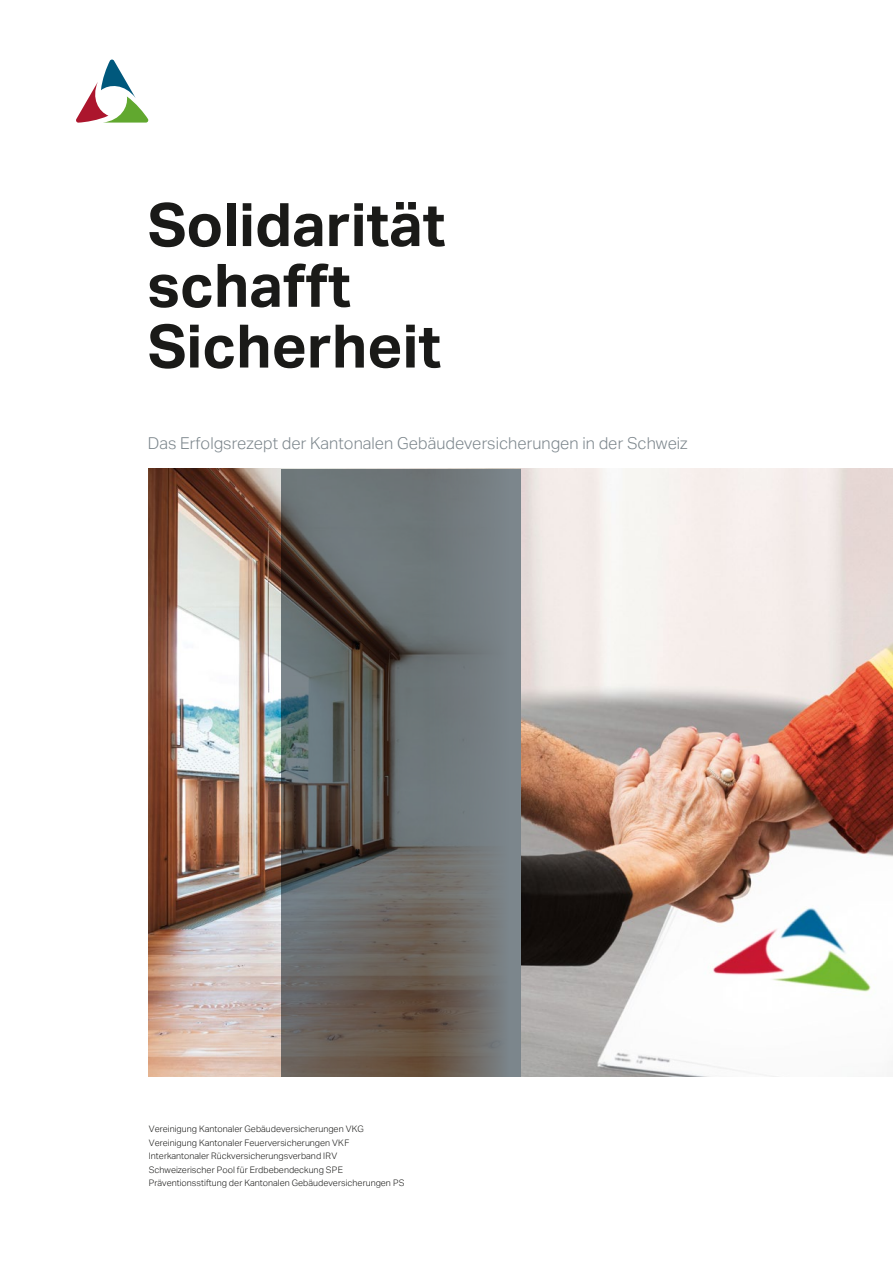
<style>
.page{position:relative;width:893px;height:1263px;background:#fff}
.page>*{position:absolute;margin:0;border:0;box-sizing:border-box;transform-origin:0 0}
.t1{font:700 60px/60.8px "Aktiv Grotesk";color:#1a1a18}
.t2{font:300 16.5px "Aktiv Grotesk";color:#7c868c}
.t3{font:300 9px/13.5px "Aktiv Grotesk";color:#1a1a18}
</style>
<div class="page">
<svg style="left:76px;top:60px;width:72px;height:63px"></svg>
<img style="left:521px;top:469px;width:372px;height:607px">
<img style="left:149px;top:469px;width:133px;height:607px">
<svg style="left:282px;top:469px;width:97px;height:607px;background:#5f5f5d"></svg>
<svg style="left:379px;top:469px;width:142px;height:607px;background:#6e7171"></svg>
<h1 class="t1" style="left:148px;top:193px;width:299px">Solidarität schafft<br>Sicherheit</h1>
<h2 class="t2" style="left:148px;top:433px;width:541px">Das Erfolgsrezept der Kantonalen Gebäudeversicherungen in der Schweiz</h2>
<p class="t3" style="left:149px;top:1122px;width:257px">Vereinigung Kantonaler Gebäudeversicherungen VKG Vereinigung Kantonaler Feuerversicherungen VKF Interkantonaler Rückversicherungsverband IRV Schweizerischer Pool für Erdbebendeckung SPE Präventionsstiftung der Kantonalen Gebäudeversicherungen PS</p>
</div>
